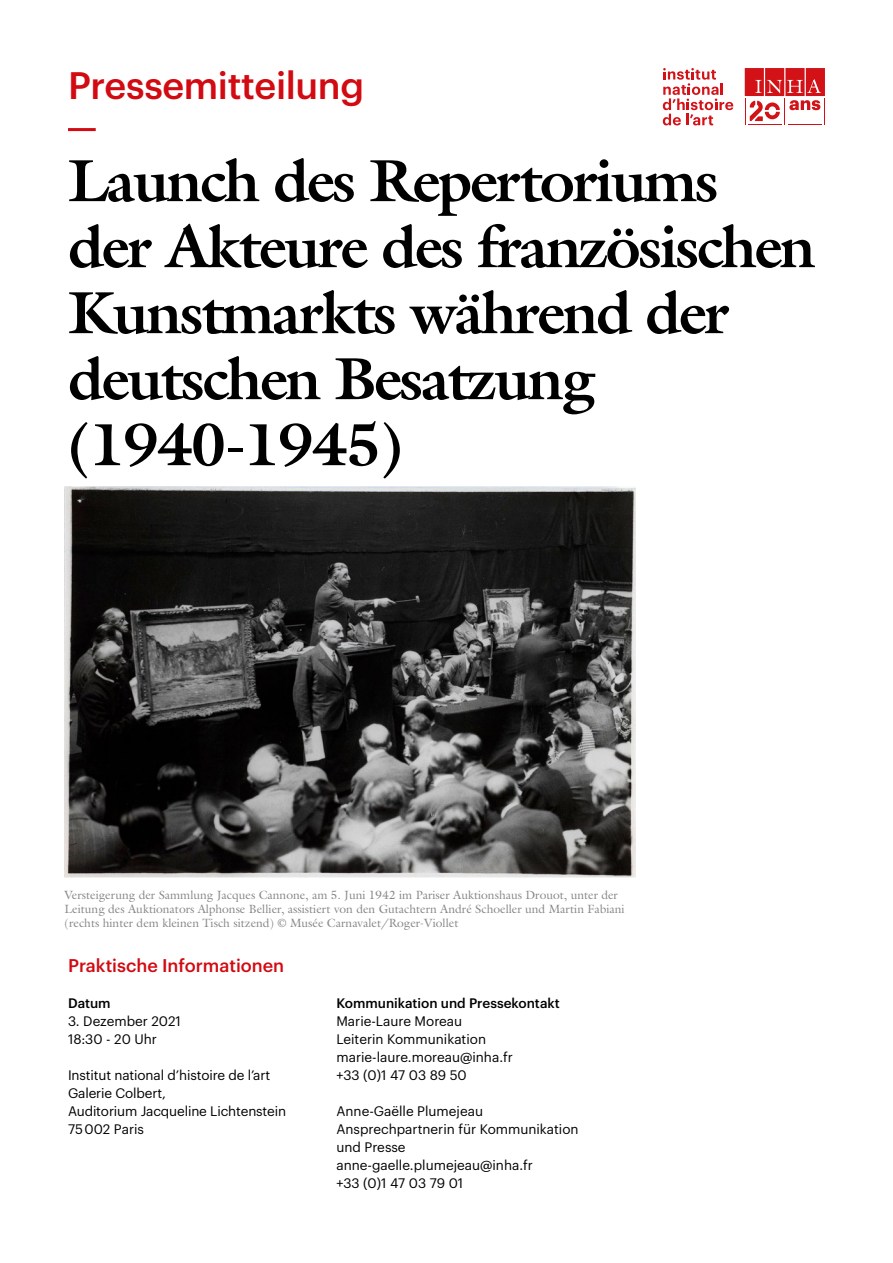
<style>
.page{position:relative;width:893px;height:1263px;background:#fff}
.page>*{position:absolute;margin:0;border:0;box-sizing:border-box;transform-origin:0 0}
.t1{font:700 60px/66px "Galliard Std";letter-spacing:-.04em;color:#000}
.t2{font:500 37.5px "Graphik";letter-spacing:-.01em;color:#d20a11}
.t3{font:500 18px "Graphik";color:#d20a11}
.t4{font:13.5px/18px "Graphik";color:#000}
.t5{font:500 13.5px "Graphik";color:#000}
.t6{font:12px/14.4px "Galliard Std";color:#878787}
</style>
<div class="page">
<hr style="left:68px;top:128px;width:28px;height:3px;background:#d20a11">
<svg style="left:663px;top:68px;width:70px;height:57px"></svg>
<svg style="left:745px;top:68px;width:80px;height:57px"></svg>
<img style="left:65px;top:486px;width:570px;height:391px">
<h2 class="t2" style="left:68px;top:57px;width:298px">Pressemitteilung</h2>
<h1 class="t1" style="left:68px;top:147px;width:749px">Launch des Repertoriums der Akteure des französischen<br>Kunstmarkts während der deutschen Besatzung (1940-1945)</h1>
<p class="t6" style="left:65px;top:887px;width:562px">Versteigerung der Sammlung Jacques Cannone, am 5. Juni 1942 im Pariser Auktionshaus Drouot, unter der<br>Leitung des Auktionators Alphonse Bellier, assistiert von den Gutachtern André Schoeller und Martin Fabiani (rechts hinter dem kleinen Tisch sitzend) © Musée Carnavalet/Roger-Viollet</p>
<h3 class="t3" style="left:68px;top:952px;width:218px">Praktische Informationen</h3>
<p class="t5" style="left:68px;top:993px;width:44px">Datum</p>
<p class="t4" style="left:68px;top:1011px;width:114px">3. Dezember 2021<br>18:30 - 20 Uhr</p>
<p class="t4" style="left:68px;top:1065px;width:220px">Institut national d’histoire de l’art<br>Galerie Colbert,<br>Auditorium Jacqueline Lichtenstein<br>75 002 Paris</p>
<p class="t5" style="left:336px;top:993px;width:225px">Kommunikation und Pressekontakt</p>
<p class="t4" style="left:336px;top:1011px;width:178px">Marie-Laure Moreau<br>Leiterin Kommunikation marie-laure.moreau@inha.fr +33 (0)1 47 03 89 50</p>
<p class="t4" style="left:336px;top:1101px;width:244px">Anne-Gaëlle Plumejeau<br>Ansprechpartnerin für Kommunikation und Presse anne-gaelle.plumejeau@inha.fr<br>+33 (0)1 47 03 79 01</p>
</div>
